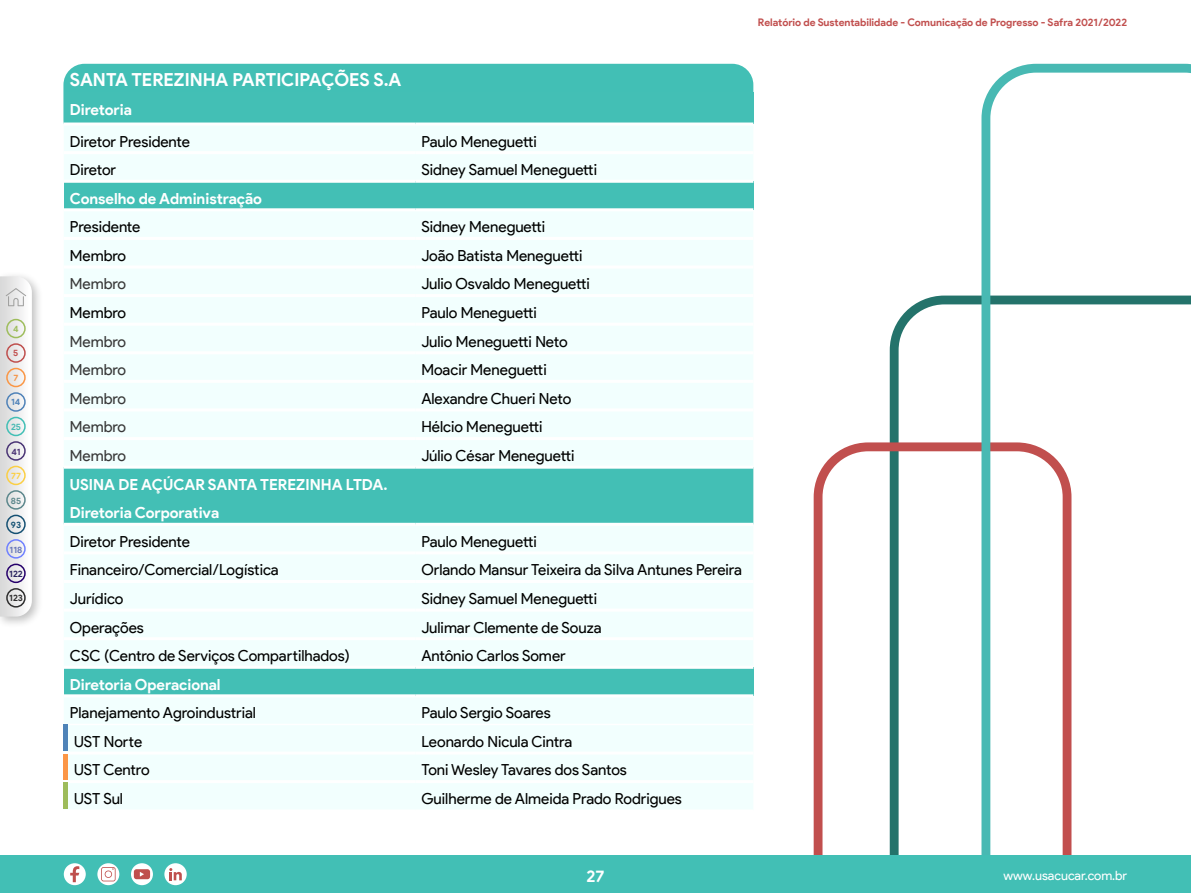
<style>
.page{position:relative;width:1191px;height:893px;background:#fff}
.page>*{position:absolute;margin:0;border:0;box-sizing:border-box;transform-origin:0 0}
.t1{font:700 18px "Product Sans";color:#fff}
.t2{font:700 16.5px "Product Sans";color:#fff}
.t3{font:15.3px "Product Sans";color:#000}
.t4{font:700 15.3px/28.7px "Product Sans";color:#fff}
.t5{font:15.3px "Product Sans";color:#383838}
.t6{font:12.9px "Product Sans";letter-spacing:-.005em;color:#fff}
.t7{font:700 10.5px "Product Sans";letter-spacing:-.005em;color:#c14f4e}
.t8{font:700 9px "Product Sans";color:#6978b9}
.t9{font:700 9px "Product Sans";color:#2b2560}
.t10{font:700 9px "Product Sans";color:#2f2e2e}
.t11{font:700 9px "Product Sans";color:#5183b9}
.t12{font:700 9px "Product Sans";color:#48b9b3}
.t13{font:700 9px "Product Sans";color:#4b3475}
.t14{font:700 9px "Product Sans";color:#fbcf44}
.t15{font:700 9px "Product Sans";color:#5e888d}
.t16{font:700 9px "Product Sans";color:#155173}
.t17{font:700 9px "Product Sans";color:#9ebd5d}
.t18{font:700 9px "Product Sans";color:#c14f4e}
.t19{font:700 9px "Product Sans";color:#f49548}
</style>
<div class="page">
<svg style="left:889px;top:296px;width:92px;height:146px"></svg>
<svg style="left:813px;top:442px;width:168px;height:413px"></svg>
<svg style="left:981px;top:64px;width:210px;height:829px"></svg>
<div style="left:63px;top:64px;width:690px;height:77px;background:#42bfb5;border-radius:21px"></div>
<div style="left:0;top:855px;width:1190px;height:38px;background:#42bfb5"></div>
<div style="left:64px;top:126px;width:689px;height:683px;background:#f2fffe"></div>
<div style="left:64px;top:181px;width:689px;height:29px;background:#43bfb5"></div>
<div style="left:64px;top:469px;width:689px;height:54px;background:#43bfb5"></div>
<div style="left:64px;top:667px;width:689px;height:29px;background:#43bfb5"></div>
<hr style="left:64px;top:724px;width:351px;height:1px;background:#fff">
<hr style="left:415px;top:724px;width:338px;height:1px;background:#fff">
<hr style="left:64px;top:123px;width:351px;height:3px;background:#fff">
<hr style="left:415px;top:123px;width:338px;height:3px;background:#fff">
<hr style="left:64px;top:151px;width:351px;height:3px;background:#fff">
<hr style="left:415px;top:151px;width:338px;height:3px;background:#fff">
<hr style="left:64px;top:180px;width:351px;height:3px;background:#fff">
<hr style="left:415px;top:180px;width:338px;height:3px;background:#fff">
<hr style="left:64px;top:208px;width:351px;height:3px;background:#fff">
<hr style="left:415px;top:208px;width:338px;height:3px;background:#fff">
<hr style="left:64px;top:237px;width:351px;height:3px;background:#fff">
<hr style="left:415px;top:237px;width:338px;height:3px;background:#fff">
<hr style="left:64px;top:265px;width:351px;height:4px;background:#fff">
<hr style="left:415px;top:265px;width:338px;height:4px;background:#fff">
<hr style="left:64px;top:294px;width:351px;height:3px;background:#fff">
<hr style="left:415px;top:294px;width:338px;height:3px;background:#fff">
<hr style="left:64px;top:323px;width:351px;height:3px;background:#fff">
<hr style="left:415px;top:323px;width:338px;height:3px;background:#fff">
<hr style="left:64px;top:351px;width:351px;height:3px;background:#fff">
<hr style="left:415px;top:351px;width:338px;height:3px;background:#fff">
<hr style="left:64px;top:380px;width:351px;height:3px;background:#fff">
<hr style="left:415px;top:380px;width:338px;height:3px;background:#fff">
<hr style="left:64px;top:408px;width:351px;height:3px;background:#fff">
<hr style="left:415px;top:408px;width:338px;height:3px;background:#fff">
<hr style="left:64px;top:437px;width:351px;height:3px;background:#fff">
<hr style="left:415px;top:437px;width:338px;height:3px;background:#fff">
<hr style="left:64px;top:466px;width:351px;height:3px;background:#fff">
<hr style="left:415px;top:466px;width:338px;height:3px;background:#fff">
<hr style="left:64px;top:523px;width:351px;height:3px;background:#fff">
<hr style="left:415px;top:523px;width:338px;height:3px;background:#fff">
<hr style="left:64px;top:551px;width:351px;height:3px;background:#fff">
<hr style="left:415px;top:551px;width:338px;height:3px;background:#fff">
<hr style="left:64px;top:580px;width:351px;height:3px;background:#fff">
<hr style="left:415px;top:580px;width:338px;height:3px;background:#fff">
<hr style="left:64px;top:609px;width:351px;height:3px;background:#fff">
<hr style="left:415px;top:609px;width:338px;height:3px;background:#fff">
<hr style="left:64px;top:637px;width:351px;height:3px;background:#fff">
<hr style="left:415px;top:637px;width:338px;height:3px;background:#fff">
<hr style="left:64px;top:666px;width:351px;height:3px;background:#fff">
<hr style="left:415px;top:666px;width:338px;height:3px;background:#fff">
<hr style="left:64px;top:694px;width:351px;height:3px;background:#fff">
<hr style="left:415px;top:694px;width:338px;height:3px;background:#fff">
<hr style="left:64px;top:751px;width:351px;height:3px;background:#fff">
<hr style="left:415px;top:751px;width:338px;height:3px;background:#fff">
<hr style="left:64px;top:780px;width:351px;height:3px;background:#fff">
<hr style="left:415px;top:780px;width:338px;height:3px;background:#fff">
<hr style="left:64px;top:725px;width:4px;height:26px;background:#4e83b8">
<hr style="left:64px;top:754px;width:4px;height:26px;background:#fb9646">
<hr style="left:64px;top:782px;width:4px;height:27px;background:#9dbc5b">
<svg style="left:164px;top:863px;width:23px;height:22px"></svg>
<svg style="left:169px;top:868px;width:13px;height:12px"></svg>
<svg style="left:131px;top:863px;width:22px;height:22px"></svg>
<div style="left:134px;top:869px;width:16px;height:10px;background:#bf4f4d;border-radius:3px"></div>
<svg style="left:140px;top:872px;width:4px;height:5px"></svg>
<svg style="left:97px;top:863px;width:22px;height:22px"></svg>
<svg style="left:101px;top:867px;width:15px;height:14px"></svg>
<div style="left:64px;top:863px;width:22px;height:22px;background:#fff;border-radius:50%"></div>
<svg style="left:70px;top:866px;width:9px;height:16px"></svg>
<div style="left:0;top:271px;width:43px;height:357px;background:#000;opacity:.25"></div>
<svg style="left:0;top:276px;width:32px;height:341px"></svg>
<p class="t17" style="left:13px;top:323px;width:7px">4</p>
<p class="t18" style="left:13px;top:347px;width:7px">5</p>
<p class="t19" style="left:13px;top:372px;width:6px">7</p>
<p class="t11" style="left:11px;top:397px;width:11px">14</p>
<p class="t12" style="left:11px;top:421px;width:12px">25</p>
<p class="t13" style="left:11px;top:446px;width:11px">41</p>
<p class="t14" style="left:11px;top:470px;width:11px">77</p>
<p class="t15" style="left:11px;top:495px;width:12px">85</p>
<p class="t16" style="left:11px;top:519px;width:12px">93</p>
<p class="t8" style="left:10px;top:544px;width:14px">118</p>
<p class="t9" style="left:9px;top:568px;width:15px">122</p>
<p class="t10" style="left:9px;top:593px;width:15px">123</p>
<p class="t1" style="left:70px;top:69px;width:333px">SANTA TEREZINHA PARTICIPAÇÕES S.A</p>
<p class="t4" style="left:70px;top:95px;width:63px">Diretoria</p>
<p class="t3" style="left:70px;top:133px;width:122px">Diretor Presidente</p>
<p class="t3" style="left:421px;top:133px;width:117px">Paulo Meneguetti</p>
<p class="t3" style="left:70px;top:161px;width:48px">Diretor</p>
<p class="t3" style="left:421px;top:161px;width:177px">Sidney Samuel Meneguetti</p>
<p class="t4" style="left:70px;top:184px;width:194px">Conselho de Administração</p>
<p class="t3" style="left:70px;top:218px;width:72px">Presidente</p>
<p class="t3" style="left:421px;top:218px;width:125px">Sidney Meneguetti</p>
<p class="t3" style="left:70px;top:247px;width:58px">Membro</p>
<p class="t3" style="left:421px;top:247px;width:163px">João Batista Meneguetti</p>
<p class="t5" style="left:70px;top:276px;width:58px">Membro</p>
<p class="t3" style="left:421px;top:276px;width:170px">Julio Osvaldo Meneguetti</p>
<p class="t3" style="left:70px;top:304px;width:58px">Membro</p>
<p class="t3" style="left:421px;top:304px;width:117px">Paulo Meneguetti</p>
<p class="t5" style="left:70px;top:333px;width:58px">Membro</p>
<p class="t3" style="left:421px;top:333px;width:148px">Julio Meneguetti Neto</p>
<p class="t5" style="left:70px;top:361px;width:58px">Membro</p>
<p class="t3" style="left:421px;top:361px;width:127px">Moacir Meneguetti</p>
<p class="t5" style="left:70px;top:390px;width:58px">Membro</p>
<p class="t3" style="left:421px;top:390px;width:152px">Alexandre Chueri Neto</p>
<p class="t5" style="left:70px;top:419px;width:58px">Membro</p>
<p class="t3" style="left:421px;top:419px;width:122px">Hélcio Meneguetti</p>
<p class="t5" style="left:70px;top:447px;width:58px">Membro</p>
<p class="t3" style="left:421px;top:447px;width:155px">Júlio César Meneguetti</p>
<p class="t4" style="left:70px;top:470px;width:319px">USINA DE AÇÚCAR SANTA TEREZINHA LTDA.<br>Diretoria Corporativa</p>
<p class="t3" style="left:70px;top:533px;width:122px">Diretor Presidente</p>
<p class="t3" style="left:421px;top:533px;width:117px">Paulo Meneguetti</p>
<p class="t3" style="left:70px;top:561px;width:210px">Financeiro/Comercial/Logística</p>
<p class="t3" style="left:421px;top:561px;width:322px">Orlando Mansur Teixeira da Silva Antunes Pereira</p>
<p class="t3" style="left:70px;top:590px;width:55px">Jurídico</p>
<p class="t3" style="left:421px;top:590px;width:177px">Sidney Samuel Meneguetti</p>
<p class="t3" style="left:70px;top:619px;width:75px">Operações</p>
<p class="t3" style="left:421px;top:619px;width:182px">Julimar Clemente de Souza</p>
<p class="t3" style="left:70px;top:647px;width:281px">CSC (Centro de Serviços Compartilhados)</p>
<p class="t3" style="left:421px;top:647px;width:146px">Antônio Carlos Somer</p>
<p class="t4" style="left:70px;top:670px;width:152px">Diretoria Operacional</p>
<p class="t3" style="left:70px;top:704px;width:188px">Planejamento Agroindustrial</p>
<p class="t3" style="left:421px;top:704px;width:131px">Paulo Sergio Soares</p>
<p class="t3" style="left:74px;top:733px;width:70px">UST Norte</p>
<p class="t3" style="left:421px;top:733px;width:152px">Leonardo Nicula Cintra</p>
<p class="t3" style="left:74px;top:762px;width:77px">UST Centro</p>
<p class="t3" style="left:421px;top:762px;width:207px">Toni Wesley Tavares dos Santos</p>
<p class="t3" style="left:74px;top:790px;width:50px">UST Sul</p>
<p class="t3" style="left:421px;top:790px;width:262px">Guilherme de Almeida Prado Rodrigues</p>
<p class="t7" style="left:758px;top:16px;width:370px">Relatório de Sustentabilidade - Comunicação de Progresso - Safra 2021/2022</p>
<p class="t2" style="left:586px;top:866px;width:20px">27</p>
<p class="t6" style="left:1003px;top:868px;width:125px">www.usacucar.com.br</p>
</div>
